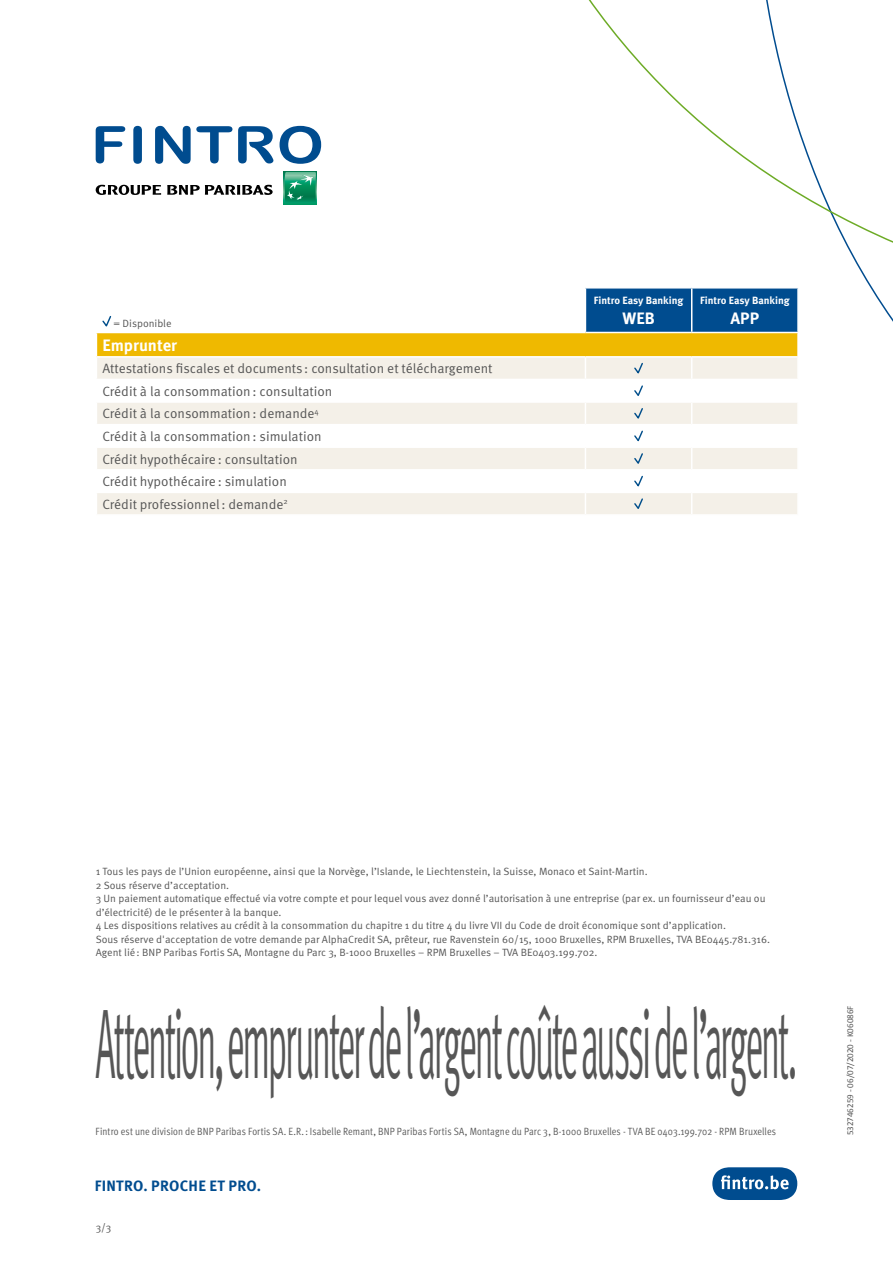
<style>
.page{position:relative;width:893px;height:1263px;background:#fff}
.page>*{position:absolute;margin:0;border:0;box-sizing:border-box;transform-origin:0 0}
.t1{font:99px "Meta OT Cond Norm";letter-spacing:-.05em;color:#565656;scale:.4 1}
.t2{font:700 16.5px "Meta OT";color:#fff}
.t3{font:700 15px "Meta OT";letter-spacing:.02em;color:#004c8f}
.t4{font:13.5px/22.6px "Meta OT Norm";color:#565656}
.t5{font:10.5px/13.5px "Meta OT Norm";color:#565656}
.t6{font:10.5px "Meta OT Cond Norm";letter-spacing:.01em;color:#565656}
.t7{font:700 10.5px "Meta OT";letter-spacing:-.005em;color:#fff}
.t8{font:9px "Calibri";color:#565656}
</style>
<div class="page">
<svg style="left:712px;top:1167px;width:85px;height:33px"></svg>
<svg style="left:588px;top:0;width:305px;height:322px"></svg>
<svg style="left:96px;top:126px;width:29px;height:37px"></svg>
<svg style="left:133px;top:126px;width:9px;height:38px"></svg>
<svg style="left:155px;top:126px;width:77px;height:38px"></svg>
<svg style="left:280px;top:126px;width:41px;height:38px"></svg>
<svg style="left:238px;top:126px;width:35px;height:37px"></svg>
<svg style="left:96px;top:185px;width:65px;height:10px"></svg>
<svg style="left:167px;top:185px;width:106px;height:10px"></svg>
<svg style="left:284px;top:171px;width:33px;height:33px"></svg>
<svg style="left:284px;top:172px;width:32px;height:31px"></svg>
<div style="left:586px;top:289px;width:211px;height:43px;background:#004c8f"></div>
<div style="left:96px;top:332px;width:702px;height:25px;background:#efb900"></div>
<svg style="left:112px;top:358px;width:685px;height:156px;fill:#f4f0e8"></svg>
<hr style="left:585px;top:287px;width:107px;height:2px;background:#fff">
<hr style="left:692px;top:287px;width:107px;height:2px;background:#fff">
<hr style="left:691px;top:289px;width:1px;height:43px;background:#fff">
<hr style="left:797px;top:289px;width:2px;height:43px;background:#fff">
<hr style="left:96px;top:332px;width:489px;height:1px;background:#fff">
<hr style="left:585px;top:332px;width:107px;height:1px;background:#fff">
<hr style="left:692px;top:332px;width:107px;height:1px;background:#fff">
<svg style="left:585px;top:358px;width:1px;height:156px"></svg>
<svg style="left:691px;top:358px;width:1px;height:156px"></svg>
<hr style="left:96px;top:379px;width:489px;height:1px;background:#fff">
<hr style="left:585px;top:379px;width:107px;height:1px;background:#fff">
<hr style="left:692px;top:379px;width:107px;height:1px;background:#fff">
<hr style="left:96px;top:401px;width:489px;height:2px;background:#fff">
<hr style="left:585px;top:401px;width:107px;height:2px;background:#fff">
<hr style="left:692px;top:401px;width:107px;height:2px;background:#fff">
<hr style="left:96px;top:424px;width:489px;height:1px;background:#fff">
<hr style="left:585px;top:424px;width:107px;height:1px;background:#fff">
<hr style="left:692px;top:424px;width:107px;height:1px;background:#fff">
<hr style="left:96px;top:446px;width:489px;height:2px;background:#fff">
<hr style="left:585px;top:446px;width:107px;height:2px;background:#fff">
<hr style="left:692px;top:446px;width:107px;height:2px;background:#fff">
<hr style="left:96px;top:469px;width:489px;height:2px;background:#fff">
<hr style="left:585px;top:469px;width:107px;height:2px;background:#fff">
<hr style="left:692px;top:469px;width:107px;height:2px;background:#fff">
<hr style="left:96px;top:492px;width:489px;height:1px;background:#fff">
<hr style="left:585px;top:492px;width:107px;height:1px;background:#fff">
<hr style="left:692px;top:492px;width:107px;height:1px;background:#fff">
<hr style="left:797px;top:333px;width:2px;height:23px;background:#fff">
<hr style="left:96px;top:356px;width:489px;height:2px;background:#fff">
<hr style="left:585px;top:356px;width:107px;height:2px;background:#fff">
<hr style="left:692px;top:356px;width:107px;height:2px;background:#fff">
<svg style="left:96px;top:316px;width:16px;height:198px"></svg>
<svg style="left:633px;top:362px;width:11px;height:14px"></svg>
<svg style="left:633px;top:384px;width:11px;height:14px"></svg>
<svg style="left:633px;top:407px;width:11px;height:14px"></svg>
<svg style="left:633px;top:429px;width:11px;height:14px"></svg>
<svg style="left:633px;top:452px;width:11px;height:14px"></svg>
<svg style="left:633px;top:475px;width:11px;height:14px"></svg>
<svg style="left:633px;top:497px;width:11px;height:14px"></svg>
<p class="t5" style="left:114px;top:316px;width:60px">= Disponible</p>
<h2 class="t2" style="left:102px;top:335px;width:76px">Emprunter</h2>
<p class="t4" style="left:102px;top:357px;width:392px">Attestations fiscales et documents: consultation et téléchargement Crédit à la consommation: consultation<br>Crédit à la consommation: demande<sup>4<br></sup>Crédit à la consommation: simulation<br>Crédit hypothécaire: consultation<br>Crédit hypothécaire: simulation<br>Crédit professionnel: demande<sup>2</sup></p>
<p class="t7" style="left:594px;top:294px;width:91px">Fintro Easy Banking</p>
<h2 class="t2" style="left:622px;top:308px;width:34px">WEB</h2>
<p class="t7" style="left:700px;top:294px;width:91px">Fintro Easy Banking</p>
<h2 class="t2" style="left:730px;top:308px;width:30px">APP</h2>
<p class="t5" style="left:96px;top:865px;width:676px">1 Tous les pays de l’Union européenne, ainsi que la Norvège, l’Islande, le Liechtenstein, la Suisse, Monaco et Saint-Martin.<br>2 Sous réserve d’acceptation.<br>3 Un paiement automatique effectué via votre compte et pour lequel vous avez donné l’autorisation à une entreprise (par ex. un fournisseur d’eau ou d’électricité) de le présenter à la banque.<br>4 Les dispositions relatives au crédit à la consommation du chapitre 1 du titre 4 du livre VII du Code de droit économique sont d’application.<br>Sous réserve d'acceptation de votre demande par AlphaCredit SA, prêteur, rue Ravenstein 60/15, 1000 Bruxelles, RPM Bruxelles, TVA BE0445.781.316.<br>Agent lié: BNP Paribas Fortis SA, Montagne du Parc 3, B-1000 Bruxelles – RPM Bruxelles – TVA BE0403.199.702.</p>
<h1 class="t1" style="left:96px;top:982px;width:1756px">Attention, emprunter de l’argent coûte aussi de l’argent.</h1>
<p class="t6" style="left:96px;top:1125px;width:682px">Fintro est une division de BNP Paribas Fortis SA. E.R. : Isabelle Remant, BNP Paribas Fortis SA, Montagne du Parc 3, B‑1000 Bruxelles - TVA BE 0403.199.702 - RPM Bruxelles</p>
<h3 class="t3" style="left:95px;top:1176px;width:168px">FINTRO. PROCHE ET PRO.</h3>
<p class="t5" style="left:96px;top:1220px;width:17px">3/3</p>
<p class="t8" style="left:845px;top:1135px;width:131px;rotate:-90deg">532746259 - 06/07/2020 - K06086F</p>
</div>
